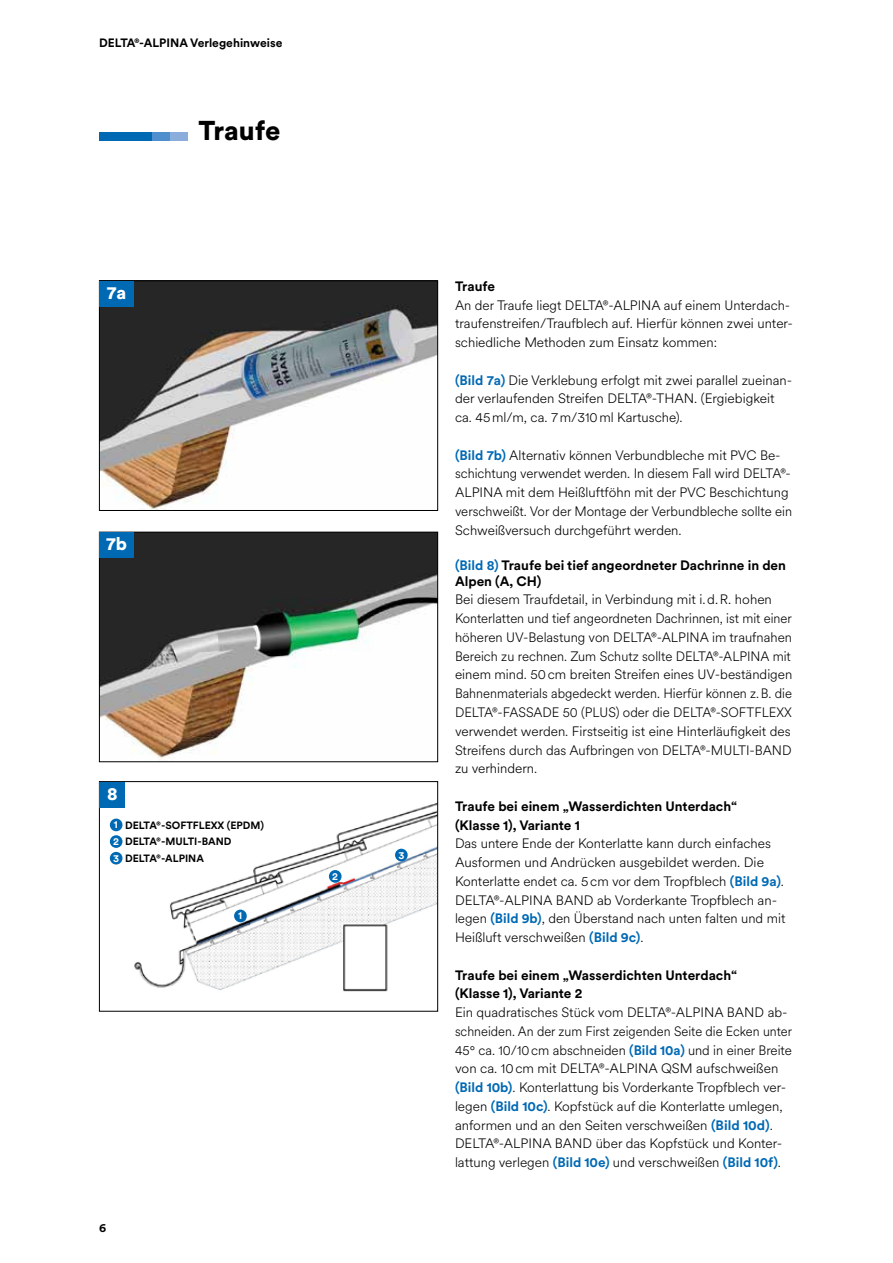
<style>
.page{position:relative;width:893px;height:1263px;background:#fff}
.page>*{position:absolute;margin:0;border:0;box-sizing:border-box;transform-origin:0 0}
.t1{font:900 27px "Circular XX";letter-spacing:-.005em;color:#000}
.t2{font:900 18px "Circular XX";color:#fff}
.t3{font:300 13.5px/18.8px "Circular XX";color:#000}
.t4{font:700 13.5px/18.8px "Circular XX";color:#000}
.t5{font:700 12px "Circular XX";color:#000}
.t6{font:700 10.5px/16.5px "Circular XX";color:#000}
.t7{font:700 10.35px "Circular XX";color:#fff}
.s1{font-weight:700;color:#0069b4}
.s2{color:#0069b4}
</style>
<div class="page">
<img style="left:101px;top:534px;width:335px;height:226px">
<div style="left:99px;top:532px;width:339px;height:230px;border:1px solid #000"></div>
<div style="left:100px;top:532px;width:34px;height:26px;background:#0069b4"></div>
<img style="left:101px;top:283px;width:335px;height:226px">
<div style="left:99px;top:281px;width:339px;height:230px;border:1px solid #000"></div>
<div style="left:100px;top:281px;width:34px;height:26px;background:#0069b4"></div>
<div style="left:99px;top:132px;width:53px;height:8px;background:#0069b4"></div>
<div style="left:152px;top:132px;width:18px;height:8px;background:#4f8fcd"></div>
<div style="left:170px;top:132px;width:17px;height:8px;background:#8baddc"></div>
<img style="left:104px;top:803px;width:332px;height:189px">
<div style="left:99px;top:781px;width:339px;height:230px;border:1px solid #000"></div>
<div style="left:100px;top:782px;width:25px;height:25px;background:#0069b4"></div>
<div style="left:110px;top:819px;width:12px;height:12px;background:#0069b4;border-radius:50%"></div>
<div style="left:234px;top:909px;width:13px;height:13px;background:#0069b4;border-radius:50%"></div>
<div style="left:110px;top:835px;width:12px;height:13px;background:#0069b4;border-radius:50%"></div>
<div style="left:329px;top:870px;width:13px;height:13px;background:#0069b4;border-radius:50%"></div>
<div style="left:110px;top:852px;width:12px;height:12px;background:#0069b4;border-radius:50%"></div>
<div style="left:395px;top:849px;width:13px;height:12px;background:#0069b4;border-radius:50%"></div>
<p class="t5" style="left:99px;top:34px;width:185px">DELTA®-ALPINA Verlegehinweise</p>
<h1 class="t1" style="left:198px;top:112px;width:84px">Traufe</h1>
<h2 class="t2" style="left:107px;top:280px;width:21px">7a</h2>
<h2 class="t2" style="left:106px;top:531px;width:23px">7b</h2>
<h2 class="t2" style="left:107px;top:781px;width:12px">8</h2>
<p class="t6" style="left:125px;top:816px;width:140px">DELTA®-SOFTFLEXX (EPDM)<br>DELTA®-MULTI-BAND<br>DELTA®-ALPINA</p>
<p class="t7" style="left:114px;top:818px;width:5px">1</p>
<p class="t7" style="left:113px;top:834px;width:7px">2</p>
<p class="t7" style="left:113px;top:851px;width:8px">3</p>
<p class="t7" style="left:398px;top:848px;width:8px">3</p>
<p class="t5" style="left:99px;top:1219px;width:9px">6</p>
<p class="t7" style="left:238px;top:909px;width:5px">1</p>
<p class="t7" style="left:332px;top:869px;width:7px">2</p>
<p class="t4" style="left:455px;top:276px;width:42px">Traufe</p>
<p class="t3" style="left:455px;top:295px;width:339px">An der Traufe liegt DELTA®-ALPINA auf einem Unterdach&shy;traufenstreifen/Traufblech auf. Hierfür können zwei unter&shy;schiedliche Methoden zum Einsatz kommen:</p>
<p class="t3" style="left:455px;top:370px;width:339px"><span class="s1">(Bild 7a)</span> Die Verklebung erfolgt mit zwei parallel zueinan&shy;der verlaufenden Streifen DELTA®-THAN. (Ergiebigkeit ca. 45ml/m, ca. 7m/310ml Kartusche).</p>
<p class="t3" style="left:455px;top:445px;width:339px"><span class="s1">(Bild 7b)</span> Alternativ können Verbundbleche mit PVC Be&shy;schichtung verwendet werden. In diesem Fall wird DELTA®- ALPINA mit dem Heißluftföhn mit der PVC Beschichtung verschweißt. Vor der Montage der Verbundbleche sollte ein Schweißversuch durchgeführt werden.</p>
<p class="t4" style="left:455px;top:556px;width:333px;line-height:16.2px"><span class="s2">(Bild 8)</span> Traufe bei tief angeordneter Dachrinne in den<br>Alpen (A, CH)</p>
<p class="t3" style="left:455px;top:590px;width:339px">Bei diesem Traufdetail, in Verbindung mit i.d.R. hohen Konterlatten und tief angeordneten Dachrinnen, ist mit einer höheren UV-Belastung von DELTA®-ALPINA im traufnahen Bereich zu rechnen. Zum Schutz sollte DELTA®-ALPINA mit einem mind. 50cm breiten Streifen eines UV-beständigen Bahnenmaterials abgedeckt werden. Hierfür können z.B. die DELTA®-FASSADE 50 (PLUS) oder die DELTA®-SOFTFLEXX verwendet werden. Firstseitig ist eine Hinterläufigkeit des Streifens durch das Aufbringen von DELTA®-MULTI-BAND zu verhindern.</p>
<p class="t4" style="left:455px;top:796px;width:284px">Traufe bei einem „Wasserdichten Unterdach“ (Klasse 1), Variante 1</p>
<p class="t3" style="left:455px;top:834px;width:332px">Das untere Ende der Konterlatte kann durch einfaches Ausformen und Andrücken ausgebildet werden. Die Konterlatte endet ca. 5cm vor dem Tropfblech <span class="s1">(Bild 9a)</span>.<br>DELTA®-ALPINA BAND ab Vorderkante Tropfblech an&shy;legen <span class="s1">(Bild 9b)</span>, den Überstand nach unten falten und mit Heißluft verschweißen <span class="s1">(Bild 9c)</span>.</p>
<p class="t4" style="left:455px;top:965px;width:284px">Traufe bei einem „Wasserdichten Unterdach“ (Klasse 1), Variante 2</p>
<p class="t3" style="left:455px;top:1002px;width:339px">Ein quadratisches Stück vom DELTA®-ALPINA BAND ab&shy;schneiden. An der zum First zeigenden Seite die Ecken unter 45° ca. 10/10cm abschneiden <span class="s1">(Bild 10a)</span> und in einer Breite von ca. 10cm mit DELTA®-ALPINA QSM aufschweißen <span class="s1">(Bild 10b)</span>. Konterlattung bis Vorderkante Tropfblech ver&shy;legen <span class="s1">(Bild 10c)</span>. Kopfstück auf die Konterlatte umlegen, anformen und an den Seiten verschweißen <span class="s1">(Bild 10d)</span>.<br>DELTA®-ALPINA BAND über das Kopfstück und Konter&shy;lattung verlegen <span class="s1">(Bild 10e)</span> und verschweißen <span class="s1">(Bild 10f)</span>.</p>
</div>
